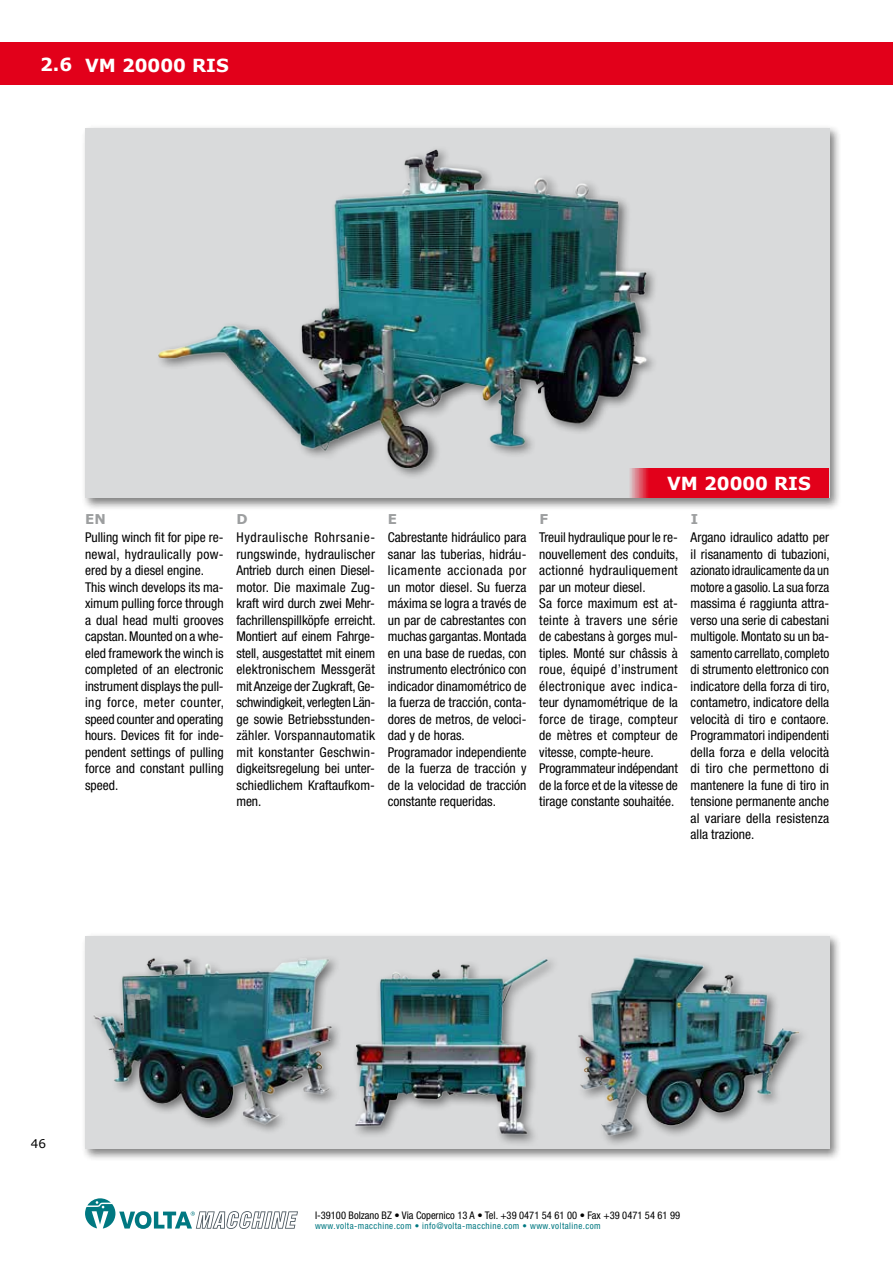
<style>
.page{position:relative;width:893px;height:1263px;background:#fff}
.page>*{position:absolute;margin:0;border:0;box-sizing:border-box;transform-origin:0 0}
.t1{font:700 18px "Verdana";color:#fff}
.t2{font:condensed 13.5px/16.5px "Helvetica Neue";color:#000}
.t3{font:700 13.5px "Verdana";color:#9c9e9f}
.t4{font:12px "Verdana";color:#000}
.t5{font:condensed 10.5px "Helvetica Neue";color:#000}
.t6{font:condensed 9px "Helvetica Neue";letter-spacing:.05em;color:#007881}
</style>
<div class="page">
<svg style="left:85px;top:1198px;width:213px;height:31px"></svg>
<div style="left:0;top:43px;width:893px;height:42px;background:#e2001a"></div>
<div style="left:81px;top:125px;width:760px;height:386px;background:#000;opacity:.5"></div>
<div style="left:85px;top:129px;width:744px;height:369px;background:#d9dadb"></div>
<div style="left:81px;top:932px;width:760px;height:229px;background:#000;opacity:.5"></div>
<div style="left:85px;top:936px;width:744px;height:213px;background:#d9dadb"></div>
<div style="left:629px;top:468px;width:200px;height:30px;background:#e2001a"></div>
<img style="left:385px;top:959px;width:164px;height:185px">
<img style="left:108px;top:127px;width:613px;height:367px">
<img style="left:81px;top:932px;width:304px;height:229px">
<img style="left:549px;top:956px;width:254px;height:188px">
<h1 class="t1" style="left:40px;top:53px;width:190px">2.6 VM 20000 RIS</h1>
<h1 class="t1" style="left:667px;top:470px;width:145px">VM 20000 RIS</h1>
<p class="t3" style="left:85px;top:509px;width:22px">EN</p>
<p class="t3" style="left:237px;top:509px;width:13px">D</p>
<p class="t3" style="left:388px;top:509px;width:11px">E</p>
<p class="t3" style="left:539px;top:509px;width:10px">F</p>
<p class="t3" style="left:691px;top:509px;width:9px">I</p>
<p class="t2" style="left:85px;top:529px;width:141px">Pulling winch fit for pipe re&shy;newal, hydraulically pow&shy;ered by a diesel engine.<br>This winch develops its ma&shy;ximum pulling force through a dual head multi grooves capstan. Mounted on a whe&shy;eled framework the winch is completed of an electronic instrument displays the pull&shy;ing force, meter counter, speed counter and operating hours. Devices fit for inde&shy;pendent settings of pulling force and constant pulling speed.</p>
<p class="t2" style="left:236px;top:529px;width:141px;text-align:justify">Hydraulische Rohrsanie&shy;rungswinde, hydraulischer Antrieb durch einen Diesel&shy;motor. Die maximale Zug&shy;kraft wird durch zwei Mehr&shy;fachrillenspillköpfe erreicht.<br>Montiert auf einem Fahrge&shy;stell, ausgestattet mit einem elektronischem Messgerät mit Anzeige der Zugkraft, Ge&shy;schwindigkeit, verlegten Län&shy;ge sowie Betriebsstunden&shy;zähler. Vorspannautomatik mit konstanter Geschwin&shy;digkeitsregelung bei unter&shy;schiedlichem Kraftaufkom&shy;men.</p>
<p class="t2" style="left:388px;top:529px;width:140px">Cabrestante hidráulico para sanar las tuberias, hidráu&shy;licamente accionada por un motor diesel. Su fuerza máxima se logra a través de un par de cabrestantes con muchas gargantas. Montada en una base de ruedas, con instrumento electrónico con indicador dinamométrico de la fuerza de tracción, conta&shy;dores de metros, de veloci&shy;dad y de horas.<br>Programador independiente de la fuerza de tracción y de la velocidad de tracción constante requeridas.</p>
<p class="t2" style="left:539px;top:529px;width:141px">Treuil hydraulique pour le re&shy;nouvellement des conduits, actionné hydrauliquement par un moteur diesel.<br>Sa force maximum est at&shy;teinte à travers une série de cabestans à gorges mul&shy;tiples. Monté sur châssis à roue, équipé d’instrument électronique avec indica&shy;teur dynamométrique de la force de tirage, compteur de mètres et compteur de vitesse, compte-heure.<br>Programmateur indépendant de la force et de la vitesse de tirage constante souhaitée.</p>
<p class="t2" style="left:691px;top:529px;width:141px;text-align:justify">Argano idraulico adatto per il risanamento di tubazioni, azionato idraulicamente da un motore a gasolio. La sua forza massima é raggiunta attra&shy;verso una serie di cabestani multigole. Montato su un ba&shy;samento carrellato, completo di strumento elettronico con indicatore della forza di tiro, contametro, indicatore della velocità di tiro e contaore.<br>Programmatori indipendenti della forza e della velocità di tiro che permettono di mantenere la fune di tiro in tensione permanente anche al variare della resistenza alla trazione.</p>
<p class="t4" style="left:31px;top:1135px;width:17px">46</p>
<p class="t5" style="left:315px;top:1209px;width:367px">I-39100 Bolzano BZ • Via Copernico 13 A • Tel. +39 0471 54 61 00 • Fax +39 0471 54 61 99</p>
<p class="t6" style="left:315px;top:1221px;width:287px">www.volta-macchine.com • info@volta-macchine.com • www.voltaline.com</p>
</div>
